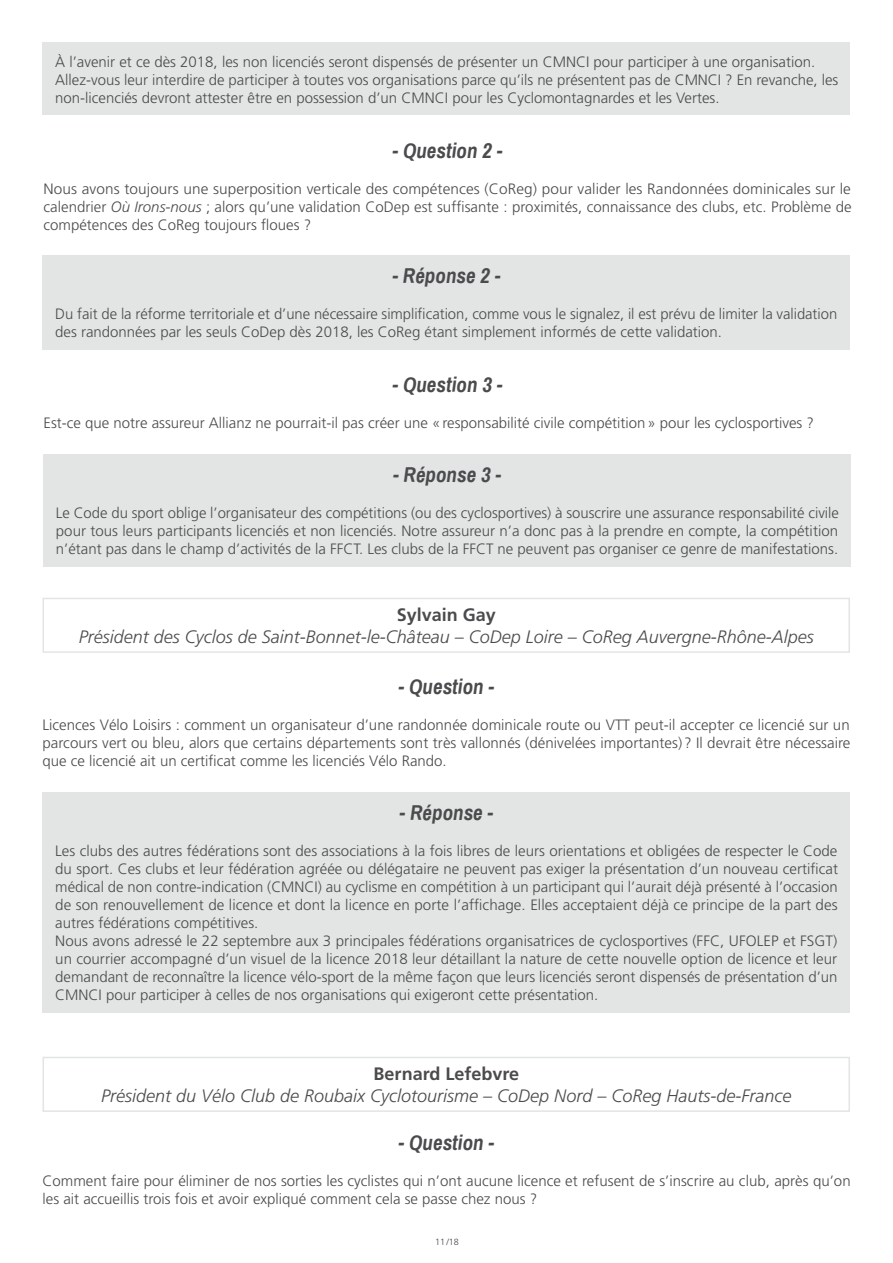
<style>
.page{position:relative;width:893px;height:1263px;background:#fff}
.page>*{position:absolute;margin:0;border:0;box-sizing:border-box;transform-origin:0 0}
.t1{font:italic 700 21px "Archivo Narrow";color:#4b4b4d}
.t2{font:italic 300 18px "Frutiger";color:#4b4b4d}
.t3{font:700 18px "Frutiger";color:#4b4b4d}
.t4{font:300 15px/18px "Frutiger";color:#4b4b4d}
.t5{font:300 9px "Frutiger";color:#4b4b4d}
.s1{font-style:italic}
</style>
<div class="page">
<div style="left:43px;top:43px;width:807px;height:72px;background:#e3e4e4"></div>
<div style="left:43px;top:255px;width:807px;height:95px;background:#e3e4e4"></div>
<div style="left:43px;top:454px;width:808px;height:113px;background:#e3e4e4"></div>
<div style="left:43px;top:598px;width:807px;height:55px;border:2px solid #e3e4e4"></div>
<div style="left:43px;top:1057px;width:807px;height:55px;border:2px solid #e3e4e4"></div>
<div style="left:43px;top:792px;width:807px;height:221px;background:#e3e4e4"></div>
<p class="t4" style="left:55px;top:53px;width:785px">à l’avenir et ce dès 2018, les non licenciés seront dispensés de présenter un CMNCI pour participer à une organisation.<br>Allez-vous leur interdire de participer à toutes vos organisations parce qu’ils ne présentent pas de CMNCI ? En revanche, les non-licenciés devront attester être en possession d’un CMNCI pour les Cyclomontagnardes et les Vertes.</p>
<h1 class="t1" style="left:392px;top:138px;width:112px">- Question 2 -</h1>
<p class="t4" style="left:44px;top:180px;width:809px;text-align:justify">Nous avons toujours une superposition verticale des compétences (CoReg) pour valider les Randonnées dominicales sur le calendrier <span class="s1">Où Irons-nous</span> ; alors qu’une validation CoDep est suffisante : proximités, connaissance des clubs, etc. Problème de compétences des CoReg toujours floues ?</p>
<h1 class="t1" style="left:392px;top:263px;width:110px">- Réponse 2 -</h1>
<p class="t4" style="left:55px;top:305px;width:783px">Du fait de la réforme territoriale et d’une nécessaire simplification, comme vous le signalez, il est prévu de limiter la validation des randonnées par les seuls CoDep dès 2018, les CoReg étant simplement informés de cette validation.</p>
<h1 class="t1" style="left:392px;top:372px;width:112px">- Question 3 -</h1>
<p class="t4" style="left:44px;top:414px;width:772px">Est-ce que notre assureur Allianz ne pourrait-il pas créer une «responsabilité civile compétition» pour les cyclosportives ?</p>
<h1 class="t1" style="left:393px;top:462px;width:110px">- Réponse 3 -</h1>
<p class="t4" style="left:56px;top:504px;width:784px;text-align:justify">Le Code du sport oblige l’organisateur des compétitions (ou des cyclosportives) à souscrire une assurance responsabilité civile pour tous leurs participants licenciés et non licenciés. Notre assureur n’a donc pas à la prendre en compte, la compétition n’étant pas dans le champ d’activités de la FFCT. Les clubs de la FFCT ne peuvent pas organiser ce genre de manifestations.</p>
<p class="t3" style="left:397px;top:604px;width:101px">Sylvain Gay</p>
<p class="t2" style="left:79px;top:626px;width:737px">Président des Cyclos de Saint-Bonnet-le-Château – CoDep Loire – CoReg Auvergne-Rhône-Alpes</p>
<h1 class="t1" style="left:399px;top:674px;width:97px">- Question -</h1>
<p class="t4" style="left:43px;top:716px;width:809px;text-align:justify">Licences Vélo Loisirs : comment un organisateur d’une randonnée dominicale route ou VTT peut-il accepter ce licencié sur un parcours vert ou bleu, alors que certains départements sont très vallonnés (dénivelées importantes)? Il devrait être nécessaire que ce licencié ait un certificat comme les licenciés Vélo Rando.</p>
<h1 class="t1" style="left:400px;top:800px;width:95px">- Réponse -</h1>
<p class="t4" style="left:55px;top:842px;width:784px">Les clubs des autres fédérations sont des associations à la fois libres de leurs orientations et obligées de respecter le Code du sport. Ces clubs et leur fédération agréée ou délégataire ne peuvent pas exiger la présentation d’un nouveau certificat médical de non contre-indication (CMNCI) au cyclisme en compétition à un participant qui l’aurait déjà présenté à l’occasion de son renouvellement de licence et dont la licence en porte l’affichage. Elles acceptaient déjà ce principe de la part des autres fédérations compétitives.<br>Nous avons adressé le 22 septembre aux 3 principales fédérations organisatrices de cyclosportives (FFC, UFOLEP et FSGT) un courrier accompagné d’un visuel de la licence 2018 leur détaillant la nature de cette nouvelle option de licence et leur demandant de reconnaître la licence vélo-sport de la même façon que leurs licenciés seront dispensés de présentation d’un CMNCI pour participer à celles de nos organisations qui exigeront cette présentation.</p>
<p class="t3" style="left:373px;top:1063px;width:147px">Bernard Lefebvre</p>
<p class="t2" style="left:101px;top:1085px;width:692px">Président du Vélo Club de Roubaix Cyclotourisme – CoDep Nord – CoReg Hauts-de-France</p>
<h1 class="t1" style="left:399px;top:1130px;width:97px">- Question -</h1>
<p class="t4" style="left:43px;top:1172px;width:810px">Comment faire pour éliminer de nos sorties les cyclistes qui n’ont aucune licence et refusent de s’inscrire au club, après qu’on les ait accueillis trois fois et avoir expliqué comment cela se passe chez nous ?</p>
<p class="t5" style="left:435px;top:1237px;width:25px">11/18</p>
</div>
